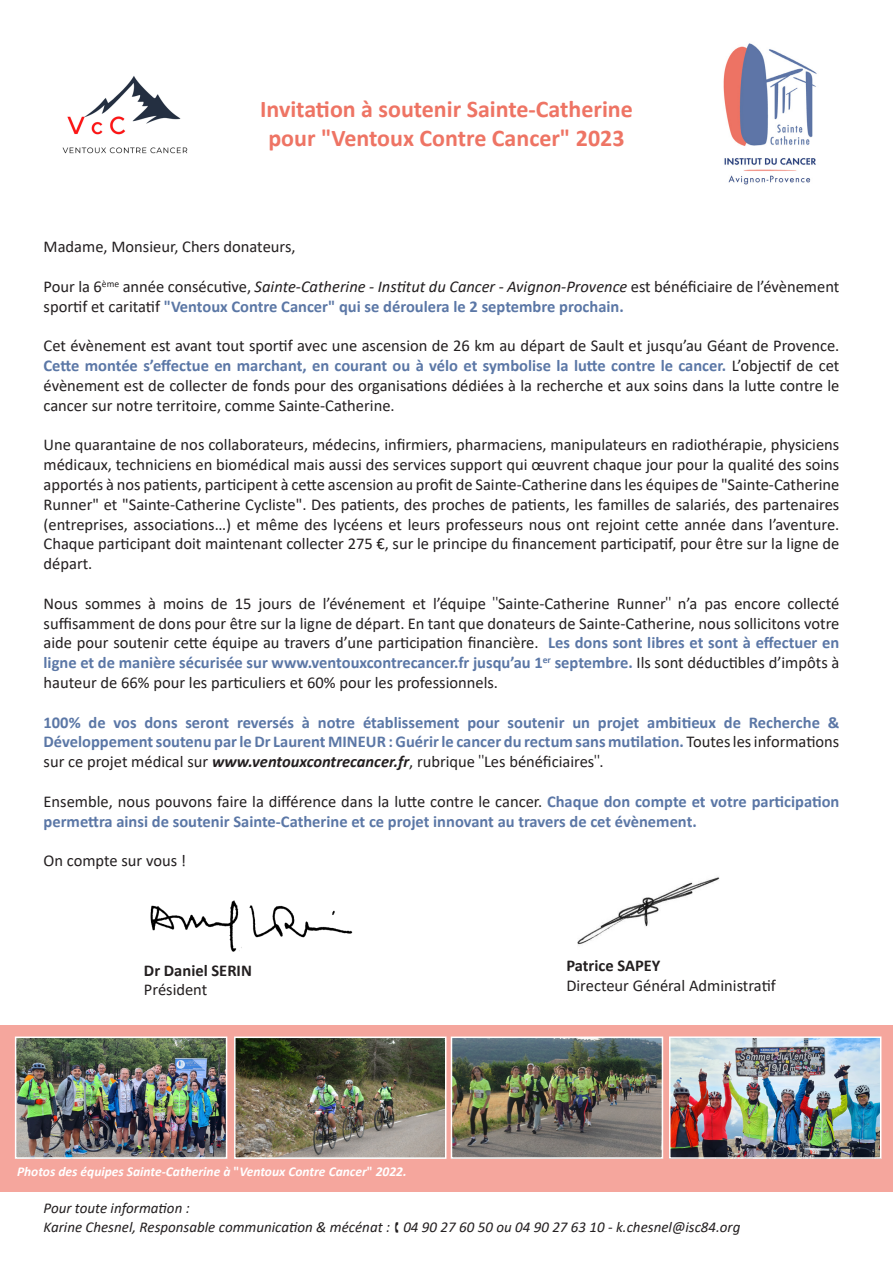
<style>
.page{position:relative;width:893px;height:1263px;background:#fff}
.page>*{position:absolute;margin:0;border:0;box-sizing:border-box;transform-origin:0 0}
.t1{font:700 24px "Calibri";color:#ee7464}
.t2{font:16.5px/19.8px "Calibri";color:#231f20;text-align:justify}
.t3{font:700 16.5px/19.8px "Calibri";color:#5b77a6;text-align:justify}
.t4{font:700 16.5px "Calibri";color:#231f20}
.t5{font:italic 15px "Calibri";color:#231f20}
.t6{font:italic 700 13.5px "Calibri";color:#fff}
.s1{font-style:italic}
.s2{font-weight:700;color:#5b77a5}
.s3{font-weight:700;color:#5b77a6}
.s4{font-family:"Century Gothic"}
.s5{font-weight:400;color:#231f20}
.s6{font-style:italic;color:#231f20}
.s7{font-family:"Century Gothic";font-weight:400;color:#231f20}
.s8{font-style:normal}
</style>
<div class="page">
<div style="left:0;top:1025px;width:893px;height:167px;background:#f5a69d"></div>
<img style="left:454px;top:1039px;width:206px;height:117px">
<div style="left:451px;top:1036px;width:212px;height:123px;border:2px solid #fff"></div>
<img style="left:18px;top:1039px;width:206px;height:117px">
<div style="left:15px;top:1036px;width:212px;height:123px;border:2px solid #fff"></div>
<img style="left:672px;top:1039px;width:206px;height:117px">
<div style="left:669px;top:1036px;width:212px;height:123px;border:2px solid #fff"></div>
<img style="left:237px;top:1039px;width:206px;height:117px">
<div style="left:234px;top:1036px;width:212px;height:123px;border:2px solid #fff"></div>
<img style="left:62px;top:76px;width:126px;height:78px">
<img style="left:723px;top:43px;width:94px;height:142px">
<img style="left:150px;top:900px;width:203px;height:52px">
<img style="left:577px;top:877px;width:143px;height:68px">
<p class="t1" style="left:260px;top:92px;width:374px">Invitation à soutenir Sainte-Catherine</p>
<p class="t1" style="left:268px;top:121px;width:358px">pour "Ventoux Contre Cancer" 2023</p>
<p class="t2" style="left:44px;top:237px;width:253px">Madame, Monsieur, Chers donateurs,</p>
<p class="t2" style="left:44px;top:276px;width:797px">Pour la 6<sup>ème</sup> année consécutive, <span class="s1">Sainte-Catherine - Institut du Cancer - Avignon-Provence</span> est bénéficiaire de l’évènement sportif et caritatif <span class="s2">"Ventoux Contre Cancer"</span> <span class="s3">qui se déroulera le 2 septembre prochain.</span></p>
<p class="t2" style="left:44px;top:336px;width:797px">Cet évènement est avant tout sportif avec une ascension de 26 km au départ de Sault et jusqu’au Géant de Provence.<br><span class="s3">Cette montée s’effectue en marchant, en courant ou à vélo et symbolise la lutte contre le cancer.</span> L’objectif de cet évènement est de collecter de fonds pour des organisations dédiées à la recherche et aux soins dans la lutte contre le cancer sur notre territoire, comme Sainte-Catherine.</p>
<p class="t2" style="left:44px;top:435px;width:797px">Une quarantaine de nos collaborateurs, médecins, infirmiers, pharmaciens, manipulateurs en radiothérapie, physiciens médicaux, techniciens en biomédical mais aussi des services support qui œuvrent chaque jour pour la qualité des soins apportés à nos patients, participent à cette ascension au profit de Sainte-Catherine dans les équipes de "Sainte-Catherine Runner" et "Sainte-Catherine Cycliste". Des patients, des proches de patients, les familles de salariés, des partenaires (entreprises, associations…) et même des lycéens et leurs professeurs nous ont rejoint cette année dans l’aventure.<br>Chaque participant doit maintenant collecter 275 €, sur le principe du financement participatif, pour être sur la ligne de départ.</p>
<p class="t2" style="left:44px;top:593px;width:797px">Nous sommes à moins de 15 jours de l’événement et l’équipe <span class="s4">"</span>Sainte-Catherine Runner<span class="s4">"</span> n’a pas encore collecté suffisamment de dons pour être sur la ligne de départ. En tant que donateurs de Sainte-Catherine, nous sollicitons votre aide pour soutenir cette équipe au travers d’une participation financière. <span class="s3">Les dons sont libres et sont à effectuer en ligne et de manière sécurisée sur www.ventouxcontrecancer.fr jusqu’au 1</span><sup>er</sup> <span class="s3">septembre.</span> Ils sont déductibles d’impôts à hauteur de 66% pour les particuliers et 60% pour les professionnels.</p>
<p class="t3" style="left:44px;top:712px;width:797px">100% de vos dons seront reversés à notre établissement pour soutenir un projet ambitieux de Recherche &amp; Développement soutenu par le Dr Laurent MINEUR : Guérir le cancer du rectum sans mutilation. <span class="s5">Toutes les informations sur ce projet médical sur</span> <span class="s6">www.ventouxcontrecancer.fr</span><span class="s5">, rubrique</span> <span class="s7">"</span><span class="s5">Les bénéficiaires</span><span class="s7">"</span><span class="s5">.</span></p>
<p class="t3" style="left:44px;top:791px;width:797px"><span class="s5">Ensemble, nous pouvons faire la différence dans la lutte contre le cancer.</span> Chaque don compte et votre participation permettra ainsi de soutenir Sainte-Catherine et ce projet innovant au travers de cet évènement.</p>
<p class="t2" style="left:44px;top:850px;width:144px">On compte sur vous !</p>
<p class="t4" style="left:144px;top:958px;width:109px">Dr Daniel SERIN</p>
<p class="t2" style="left:144px;top:979px;width:65px">Président</p>
<p class="t4" style="left:566px;top:954px;width:96px">Patrice SAPEY</p>
<p class="t2" style="left:566px;top:975px;width:211px">Directeur Général Administratif</p>
<p class="t6" style="left:17px;top:1162px;width:391px">Photos des équipes Sainte-Catherine à <span class="s8">"</span>Ventoux Contre Cancer<span class="s8">"</span> 2022.</p>
<p class="t5" style="left:44px;top:1197px;width:148px">Pour toute information :</p>
<p class="t5" style="left:44px;top:1217px;width:698px">Karine Chesnel, Responsable communication &amp; mécénat : 04 90 27 60 50 ou 04 90 27 63 10 - k.chesnel@isc84.org</p>
</div>
